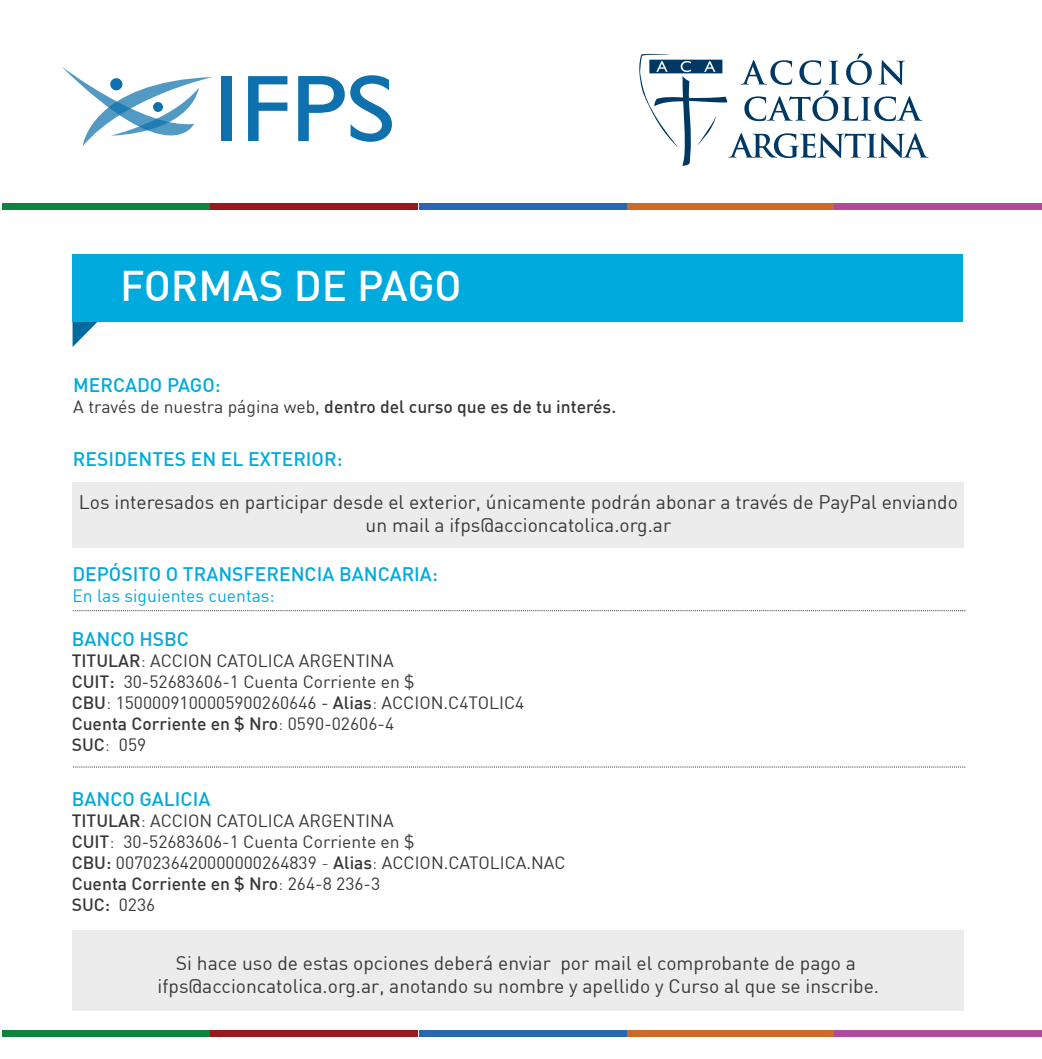
<style>
.page{position:relative;width:1042px;height:1059px;background:#fff}
.page>*{position:absolute;margin:0;border:0;box-sizing:border-box;transform-origin:0 0}
.t1{font:500 42px "DIN";color:#fff}
.t2{font:19.25px/23.1px "DIN";color:#373837;text-align:center}
.t3{font:500 19.25px "DIN";color:#0ad}
.t4{font:17.5px/21px "DIN";color:#373837}
.t5{font:500 17.5px "DIN";color:#373837}
.t6{font:17.5px "DIN";color:#0ad}
.s1{font-weight:400}
.s2{font-weight:500}
.s3{font-weight:300}
</style>
<div class="page">
<svg style="left:72px;top:322px;width:25px;height:25px"></svg>
<div style="left:72px;top:255px;width:891px;height:67px;background:#0ad"></div>
<div style="left:72px;top:930px;width:891px;height:80px;background:#ececec"></div>
<div style="left:2px;top:203px;width:207px;height:6px;background:#0e8340"></div>
<div style="left:210px;top:203px;width:207px;height:6px;background:#991a1e"></div>
<div style="left:419px;top:203px;width:207px;height:6px;background:#2a67b2"></div>
<div style="left:627px;top:203px;width:207px;height:6px;background:#cd6a28"></div>
<div style="left:834px;top:203px;width:208px;height:6px;background:#af4b9d"></div>
<svg style="left:73px;top:766px;width:893px;height:1px"></svg>
<svg style="left:73px;top:610px;width:893px;height:1px"></svg>
<div style="left:2px;top:1030px;width:207px;height:6px;background:#0e8340"></div>
<div style="left:210px;top:1030px;width:207px;height:6px;background:#991a1e"></div>
<div style="left:419px;top:1030px;width:207px;height:6px;background:#2a67b2"></div>
<div style="left:627px;top:1030px;width:207px;height:6px;background:#cd6a28"></div>
<div style="left:834px;top:1030px;width:208px;height:6px;background:#af4b9d"></div>
<div style="left:72px;top:482px;width:891px;height:66px;background:#ececec"></div>
<svg style="left:61px;top:66px;width:152px;height:80px"></svg>
<div style="left:221px;top:76px;width:10px;height:65px;background:#0e71ae"></div>
<svg style="left:248px;top:76px;width:39px;height:65px"></svg>
<svg style="left:298px;top:75px;width:94px;height:67px"></svg>
<div style="left:110px;top:78px;width:12px;height:12px;background:#0e71ae;border-radius:50%"></div>
<div style="left:153px;top:102px;width:10px;height:10px;background:#0e71ae;border-radius:50%"></div>
<svg style="left:639px;top:53px;width:289px;height:113px"></svg>
<h1 class="t1" style="left:120px;top:259px;width:343px">FORMAS DE PAGO</h1>
<p class="t3" style="left:73px;top:373px;width:149px">MERCADO PAGO:</p>
<p class="t5" style="left:73px;top:396px;width:544px"><span class="s1">A través de nuestra página web,</span> dentro del curso que es de tu interés.</p>
<p class="t3" style="left:73px;top:447px;width:271px">RESIDENTES EN EL EXTERIOR:</p>
<p class="t2" style="left:79px;top:490px;width:880px">Los interesados en participar desde el exterior, únicamente podrán abonar a través de PayPal enviando un mail a ifps@accioncatolica.org.ar</p>
<p class="t3" style="left:72px;top:561px;width:367px">DEPÓSITO O TRANSFERENCIA BANCARIA:</p>
<p class="t6" style="left:72px;top:584px;width:204px">En las siguientes cuentas:</p>
<p class="t3" style="left:72px;top:627px;width:119px">BANCO HSBC</p>
<p class="t4" style="left:72px;top:650px;width:454px"><span class="s2">TITULAR</span><span class="s3">:</span> ACCION CATOLICA ARGENTINA<br><span class="s2">CUIT:</span> 30-52683606-1 Cuenta Corriente en $<br><span class="s2">CBU</span><span class="s3">:</span> 1500009100005900260646 - <span class="s2">Alias</span><span class="s3">:</span> ACCION.C4TOLIC4<br><span class="s2">Cuenta Corriente en $ Nro</span><span class="s3">:</span> 0590-02606-4<br><span class="s2">SUC</span><span class="s3">:</span> 059</p>
<p class="t3" style="left:72px;top:787px;width:140px">BANCO GALICIA</p>
<p class="t4" style="left:72px;top:810px;width:495px"><span class="s2">TITULAR</span><span class="s3">:</span> ACCION CATOLICA ARGENTINA<br><span class="s2">CUIT</span><span class="s3">:</span> 30-52683606-1 Cuenta Corriente en $<br><span class="s2">CBU:</span> 0070236420000000264839 <span class="s3">-</span> <span class="s2">Alias</span><span class="s3">:</span> ACCION.CATOLICA.NAC <span class="s2">Cuenta Corriente en $ Nro</span><span class="s3">:</span> 264-8 236-3<br><span class="s2">SUC:</span> 0236</p>
<p class="t2" style="left:158px;top:951px;width:723px">Si hace uso de estas opciones deberá enviar por mail el comprobante de pago a ifps@accioncatolica.org.ar, anotando su nombre y apellido y Curso al que se inscribe.</p>
</div>
